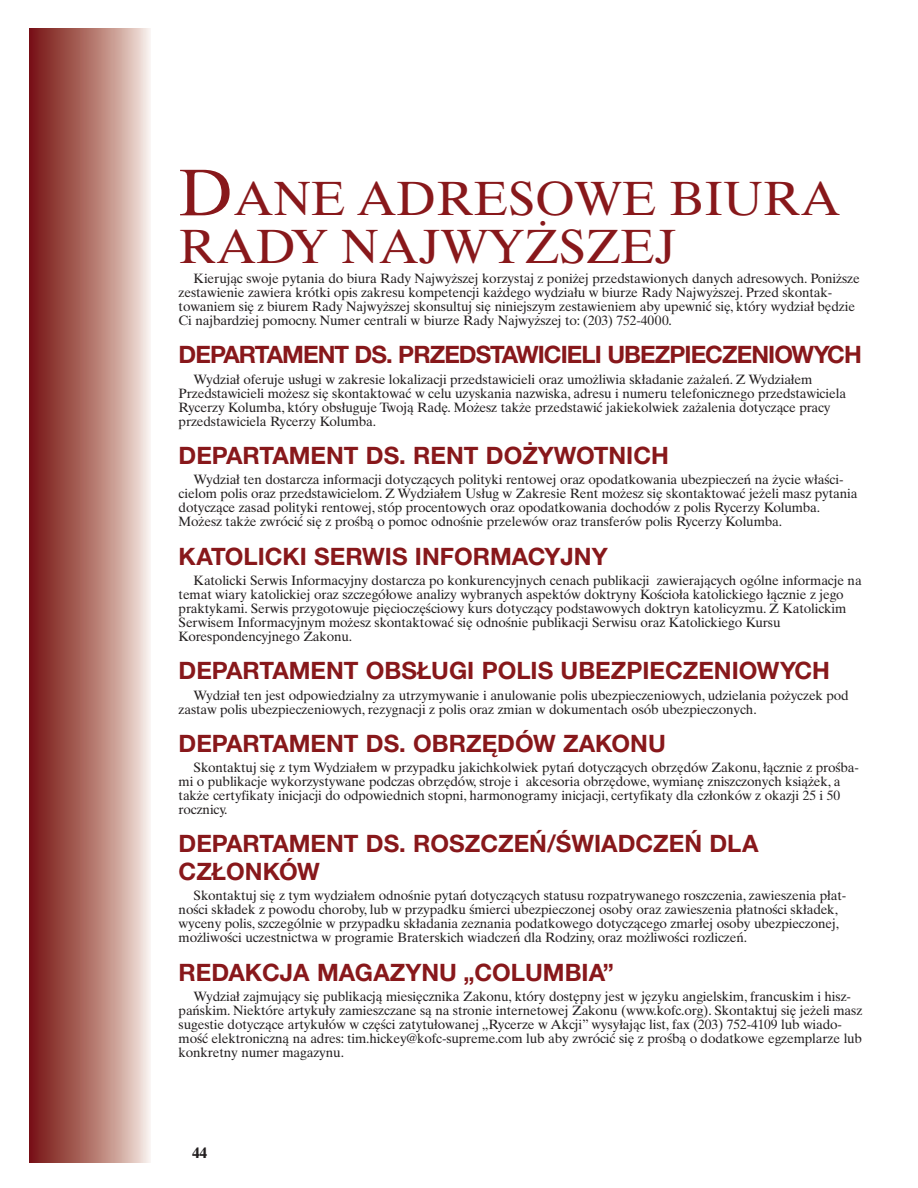
<style>
.page{position:relative;width:918px;height:1188px;background:#fff}
.page>*{position:absolute;margin:0;border:0;box-sizing:border-box;transform-origin:0 0}
.t1{font:48px/48px "Times Ten CE";color:#88181b}
.t2{font:700 24px/27.5px "Helvetica Neue CE";color:#88181b}
.t3{font:700 24px "Helvetica Neue CE";letter-spacing:-.04em;color:#88181b}
.t4{font:700 15px "Times Ten CE";color:#231f20}
.t5{font:13.5px/14px "Times Ten CE";letter-spacing:-.01em;color:#231f20}
.s1{font-size:66px}
</style>
<div class="page">
<svg style="left:29px;top:29px;width:121px;height:1134px;background:#b27770"></svg>
<h1 class="t1" style="left:179px;top:175px;width:664px"><span class="s1">D</span>ANE ADRESOWE BIURA<br>RADY NAJWYŻSZEJ</h1>
<p class="t5" style="left:179px;top:272px;width:683px;text-indent:15px">Kierując swoje pytania do biura Rady Najwyższej korzystaj z poniżej przedstawionych danych adresowych. Poniższe zestawienie zawiera krótki opis zakresu kompetencji każdego wydziału w biurze Rady Najwyższej. Przed skontak&shy;towaniem się z biurem Rady Najwyższej skonsultuj się niniejszym zestawieniem aby upewnić się, który wydział będzie Ci najbardziej pomocny. Numer centrali w biurze Rady Najwyższej to: (203) 752-4000.</p>
<h2 class="t3" style="left:179px;top:340px;width:685px">DEPARTAMENT DS. PRZEDSTAWICIELI UBEZPIECZENIOWYCH</h2>
<p class="t5" style="left:179px;top:372px;width:669px;text-indent:15px">Wydział oferuje usługi w zakresie lokalizacji przedstawicieli oraz umożliwia składanie zażaleń. Z Wydziałem Przedstawicieli możesz się skontaktować w celu uzyskania nazwiska, adresu i numeru telefonicznego przedstawiciela Rycerzy Kolumba, który obsługuje Twoją Radę. Możesz także przedstawić jakiekolwiek zażalenia dotyczące pracy przedstawiciela Rycerzy Kolumba.</p>
<h2 class="t2" style="left:179px;top:442px;width:492px">DEPARTAMENT DS. RENT DOŻYWOTNICH</h2>
<p class="t5" style="left:179px;top:473px;width:680px;text-indent:15px">Wydział ten dostarcza informacji dotyczących polityki rentowej oraz opodatkowania ubezpieczeń na życie właści&shy;cielom polis oraz przedstawicielom. Z Wydziałem Usług w Zakresie Rent możesz się skontaktować jeżeli masz pytania dotyczące zasad polityki rentowej, stóp procentowych oraz opodatkowania dochodów z polis Rycerzy Kolumba.<br>Możesz także zwrócić się z prośbą o pomoc odnośnie przelewów oraz transferów polis Rycerzy Kolumba.</p>
<h2 class="t2" style="left:179px;top:543px;width:431px">KATOLICKI SERWIS INFORMACYJNY</h2>
<p class="t5" style="left:179px;top:573px;width:685px;text-indent:15px">Katolicki Serwis Informacyjny dostarcza po konkurencyjnych cenach publikacji zawierających ogólne informacje na temat wiary katolickiej oraz szczegółowe analizy wybranych aspektów doktryny Kościoła katolickiego łącznie z jego praktykami. Serwis przygotowuje pięcioczęściowy kurs dotyczący podstawowych doktryn katolicyzmu. Z Katolickim Serwisem Informacyjnym możesz skontaktować się odnośnie publikacji Serwisu oraz Katolickiego Kursu Korespondencyjnego Zakonu.</p>
<h2 class="t2" style="left:179px;top:657px;width:653px">DEPARTAMENT OBSŁUGI POLIS UBEZPIECZENIOWYCH</h2>
<p class="t5" style="left:179px;top:688px;width:672px;text-indent:15px">Wydział ten jest odpowiedzialny za utrzymywanie i anulowanie polis ubezpieczeniowych, udzielania pożyczek pod zastaw polis ubezpieczeniowych, rezygnacji z polis oraz zmian w dokumentach osób ubezpieczonych.</p>
<h2 class="t2" style="left:179px;top:730px;width:489px">DEPARTAMENT DS. OBRZĘDÓW ZAKONU</h2>
<p class="t5" style="left:179px;top:761px;width:682px;text-indent:15px">Skontaktuj się z tym Wydziałem w przypadku jakichkolwiek pytań dotyczących obrzędów Zakonu, łącznie z prośba&shy;mi o publikacje wykorzystywane podczas obrzędów, stroje i akcesoria obrzędowe, wymianę zniszczonych książek, a także certyfikaty inicjacji do odpowiednich stopni, harmonogramy inicjacji, certyfikaty dla członków z okazji 25 i 50 rocznicy.</p>
<h2 class="t2" style="left:179px;top:831px;width:581px">DEPARTAMENT DS. ROSZCZEŃ/ŚWIADCZEŃ DLA<br>CZŁONKÓW</h2>
<p class="t5" style="left:179px;top:889px;width:669px;text-indent:15px">Skontaktuj się z tym wydziałem odnośnie pytań dotyczących statusu rozpatrywanego roszczenia, zawieszenia płat&shy;ności składek z powodu choroby, lub w przypadku śmierci ubezpieczonej osoby oraz zawieszenia płatności składek, wyceny polis, szczególnie w przypadku składania zeznania podatkowego dotyczącego zmarłej osoby ubezpieczonej, możliwości uczestnictwa w programie Braterskich wiadczeń dla Rodziny, oraz możliwości rozliczeń.</p>
<h2 class="t2" style="left:179px;top:959px;width:437px">REDAKCJA MAGAZYNU „COLUMBIA”</h2>
<p class="t5" style="left:179px;top:989px;width:685px;text-indent:15px">Wydział zajmujący się publikacją miesięcznika Zakonu, który dostępny jest w języku angielskim, francuskim i hisz&shy;pańskim. Niektóre artykuły zamieszczane są na stronie internetowej Zakonu (www.kofc.org). Skontaktuj się jeżeli masz sugestie dotyczące artykułów w części zatytułowanej „Rycerze w Akcji” wysyłając list, fax (203) 752-4109 lub wiado&shy;mość elektroniczną na adres: tim.hickey@kofc-supreme.com lub aby zwrócić się z prośbą o dodatkowe egzemplarze lub konkretny numer magazynu.</p>
<p class="t4" style="left:192px;top:1144px;width:16px">44</p>
</div>
